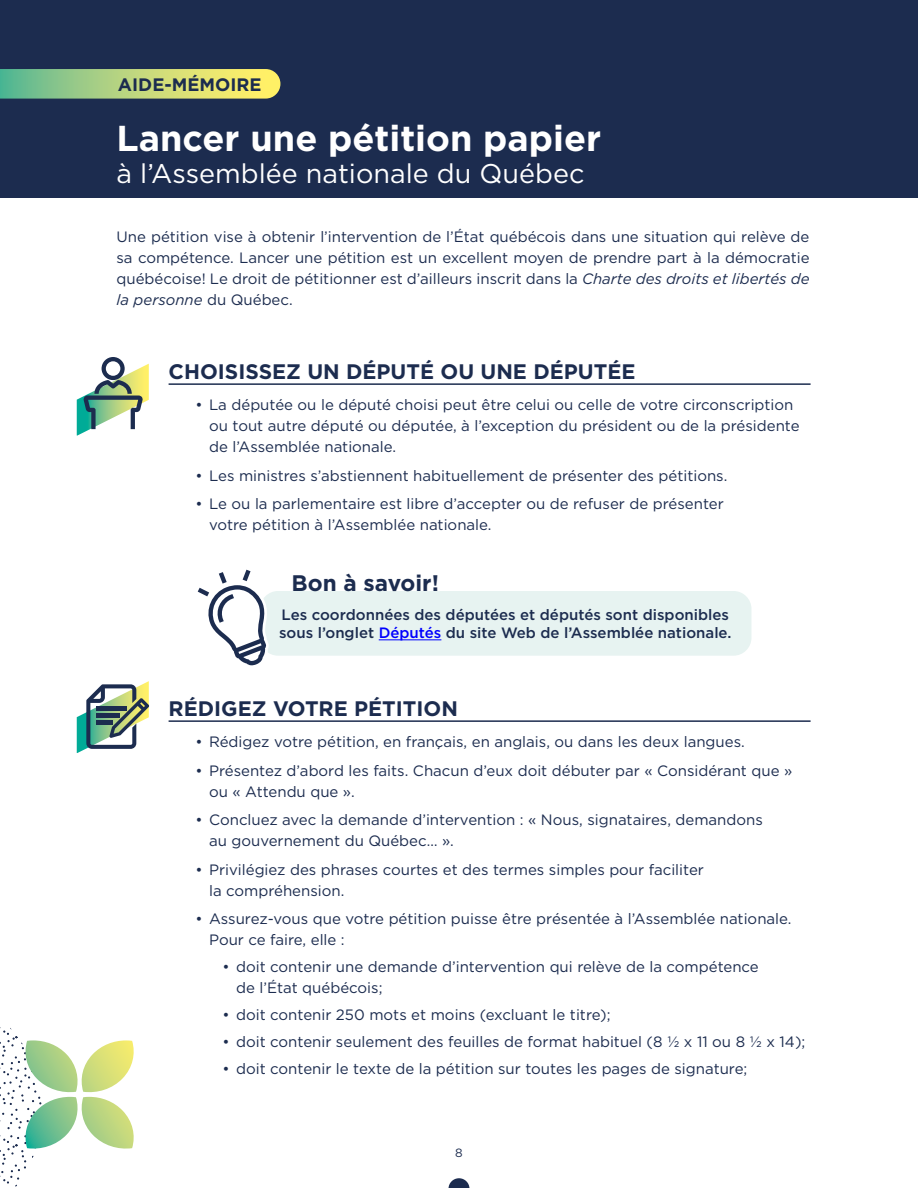
<style>
.page{position:relative;width:918px;height:1188px;background:#fff}
.page>*{position:absolute;margin:0;border:0;box-sizing:border-box;transform-origin:0 0}
.t1{font:700 36px "Gotham";color:#fff}
.t2{font:27px "Gotham";color:#fff}
.P___PUCES_NIV_1{font:700 22.5px "Gotham";color:#1c2c4f}
.t3{font:700 21px "Gotham";color:#1c2c4f}
.t4{font:700 18px "Gotham";color:#1c2c4f}
.t5{font:15px/21px "Gotham";color:#1c2c4f}
.t6{font:500 15px/18px "Gotham";color:#1c2c4f}
.t7{font:12px "Gotham";color:#1c2c4f}
.s1{font-style:italic}
.s2{color:#00f}
</style>
<div class="page">
<div style="left:0;top:0;width:918px;height:198px;background:#1c2c4f"></div>
<svg style="left:0;top:69px;width:280px;height:30px;background:#b6d27c"></svg>
<svg style="left:0;top:1027px;width:134px;height:160px"></svg>
<svg style="left:448px;top:1178px;width:22px;height:10px"></svg>
<hr style="left:169px;top:383px;width:642px;height:2px;background:#1c2c4f">
<div style="left:260px;top:591px;width:491px;height:65px;background:#e7f3f1;border-radius:18px"></div>
<hr style="left:379px;top:639px;width:62px;height:1px;background:#00f">
<hr style="left:169px;top:720px;width:642px;height:2px;background:#1c2c4f">
<svg style="left:197px;top:569px;width:72px;height:97px"></svg>
<svg style="left:77px;top:681px;width:72px;height:72px"></svg>
<svg style="left:77px;top:357px;width:72px;height:79px"></svg>
<p class="t4" style="left:118px;top:72px;width:145px">AIDE-MÉMOIRE</p>
<h2 class="t1" style="left:117px;top:114px;width:486px">Lancer une pétition papier</h2>
<h2 class="t2" style="left:117px;top:156px;width:469px">à l’Assemblée nationale du Québec</h2>
<p class="t5" style="left:117px;top:226px;width:695px;text-align:justify">Une pétition vise à obtenir l’intervention de l’État québécois dans une situation qui relève de sa compétence. Lancer une pétition est un excellent moyen de prendre part à la démocratie québécoise! Le droit de pétitionner est d’ailleurs inscrit dans la <span class="s1">Charte des droits et libertés de la personne</span> du Québec.</p>
<h3 class="t3" style="left:169px;top:358px;width:468px">CHOISISSEZ UN DÉPUTÉ OU UNE DÉPUTÉE</h3>
<p class="t5" style="left:209px;top:394px;width:592px;text-indent:-14px">• La députée ou le député choisi peut être celui ou celle de votre circonscription ou tout autre député ou députée, à l’exception du président ou de la présidente de l’Assemblée nationale.</p>
<p class="t5" style="left:196px;top:465px;width:533px">• Les ministres s’abstiennent habituellement de présenter des pétitions.</p>
<p class="t5" style="left:209px;top:493px;width:516px;text-indent:-14px">• Le ou la parlementaire est libre d’accepter ou de refuser de présenter votre pétition à l’Assemblée nationale.</p>
<p class="P___PUCES_NIV_1" style="left:292px;top:568px;width:149px">Bon à savoir!</p>
<p class="t6" style="left:279px;top:606px;width:454px">Les coordonnées des députées et députés sont disponibles sous l’onglet <span class="s2">Députés</span> du site Web de l’Assemblée nationale.</p>
<h3 class="t3" style="left:169px;top:695px;width:291px">RÉDIGEZ VOTRE PÉTITION</h3>
<p class="t5" style="left:196px;top:731px;width:551px">• Rédigez votre pétition, en français, en anglais, ou dans les deux langues.</p>
<p class="t5" style="left:209px;top:760px;width:585px;text-indent:-14px">• Présentez d’abord les faits. Chacun d’eux doit débuter par « Considérant que » ou « Attendu que ».</p>
<p class="t5" style="left:209px;top:809px;width:555px;text-indent:-14px">• Concluez avec la demande d’intervention : « Nous, signataires, demandons au gouvernement du Québec… ».</p>
<p class="t5" style="left:209px;top:859px;width:496px;text-indent:-14px">• Privilégiez des phrases courtes et des termes simples pour faciliter la compréhension.</p>
<p class="t5" style="left:209px;top:908px;width:584px;text-indent:-14px">• Assurez-vous que votre pétition puisse être présentée à l’Assemblée nationale.<br>Pour ce faire, elle :</p>
<p class="t5" style="left:236px;top:956px;width:524px;text-indent:-14px">• doit contenir une demande d’intervention qui relève de la compétence de l’État québécois;</p>
<p class="t5" style="left:223px;top:1004px;width:389px">• doit contenir 250 mots et moins (excluant le titre);</p>
<p class="t5" style="left:223px;top:1031px;width:584px">• doit contenir seulement des feuilles de format habituel (8 ½ x 11 ou 8 ½ x 14);</p>
<p class="t5" style="left:223px;top:1058px;width:526px">• doit contenir le texte de la pétition sur toutes les pages de signature;</p>
<p class="t7" style="left:455px;top:1145px;width:9px">8</p>
</div>
